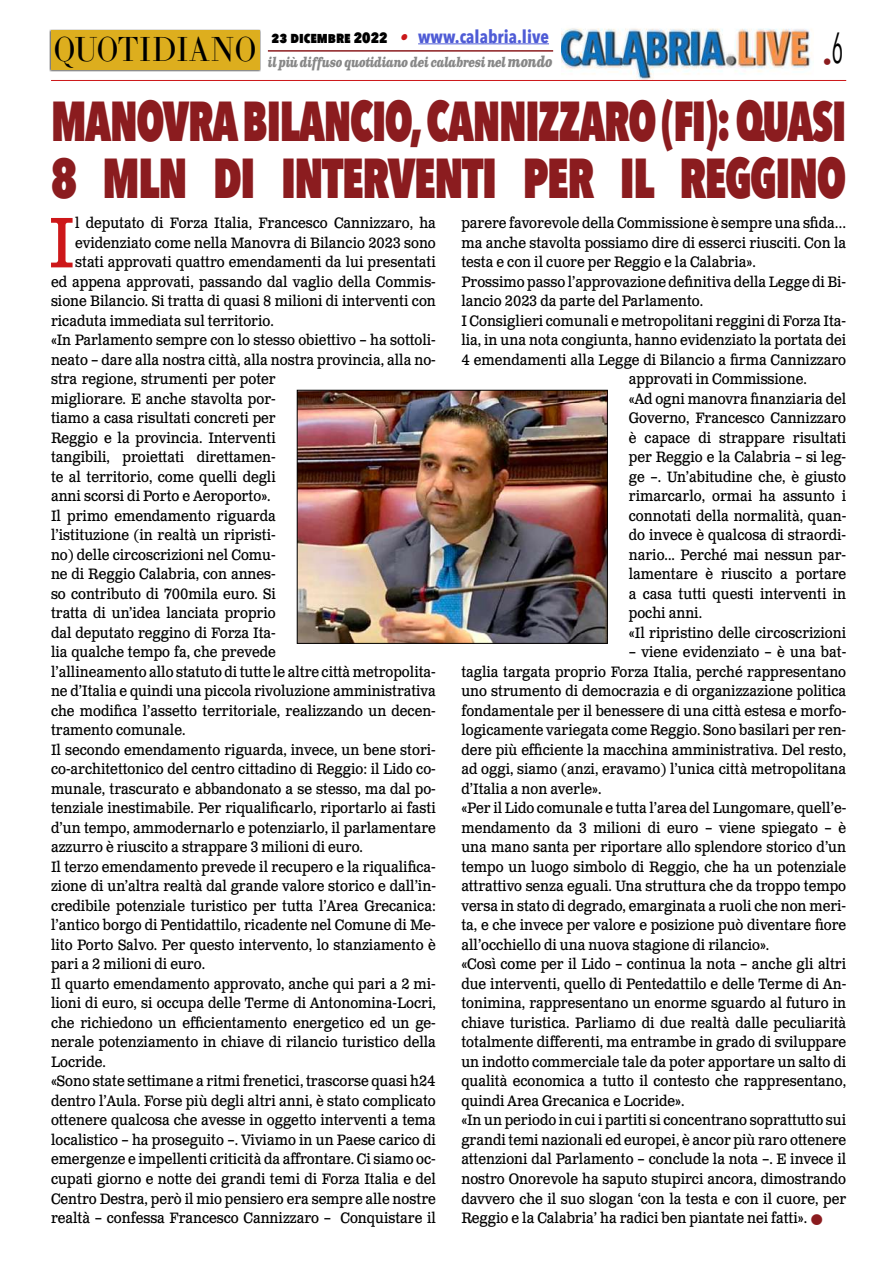
<style>
.page{position:relative;width:893px;height:1263px;background:#fff}
.page>*{position:absolute;margin:0;border:0;box-sizing:border-box;transform-origin:0 0}
.t1{font:71.25px "Clarendon Text Pro";color:#cd1719;scale:.9 1}
.t2{font:800 56.1px/57px "Avenir Next Condensed";letter-spacing:-.03em;color:#8b1c1f;scale:.78 1}
.t3{font:34.2px "LTC Bodoni 175 Pro";color:#000;scale:.88 1}
.t4{font:700 18px "Avenir Next Condensed";color:#4f5cd6}
.t5{font:18px "Avenir Next Condensed";color:#8b1c1f}
.t6{font:15px/19.5px "Clarendon Text Pro";color:#000;scale:.9 1}
.t7{font:italic 700 13.5px "Clarendon Text Pro";letter-spacing:-.05em;color:#878787;scale:.79 1}
.s1{font-weight:800;font-size:15px;color:#000}
.s2{font-family:"Clarendon Text Pro";font-style:italic;font-size:16.5px;color:#ca181a}
.s3{font-size:15px}
</style>
<div class="page">
<img style="left:561px;top:28px;width:251px;height:52px">
<hr style="left:51px;top:80px;width:795px;height:1px;background:#cd1719">
<div style="left:49px;top:29px;width:212px;height:43px;background:#000;opacity:.75"></div>
<div style="left:51px;top:31px;width:208px;height:39px;background:#ddae1e"></div>
<hr style="left:418px;top:43px;width:131px;height:1px;background:#4f5cd6">
<hr style="left:268px;top:50px;width:285px;height:2px;background:#8b1c1f">
<img style="left:299px;top:392px;width:307px;height:250px">
<div style="left:297px;top:390px;width:311px;height:254px;border:1px solid #000"></div>
<p class="t4" style="left:272px;top:25px;width:279px"><span class="s1">23 dicembre 2022</span> <span class="s2">•</span> www.calabria.live</p>
<p class="t7" style="left:268px;top:53px;width:362px">il più diffuso quotidiano dei calabresi nel <span class="s3">mondo</span></p>
<p class="t5" style="left:823px;top:46px;width:22px">•<sup>6</sup></p>
<h2 class="t2" style="left:51px;top:92px;width:1021px">MANOVRA BILANCIO, CANNIZZARO (FI): QUASI<br>8 MLN DI INTERVENTI PER IL REGGINO</h2>
<h1 class="t1" style="left:49px;top:200px;width:31px">I</h1>
<p class="t6" style="left:75px;top:214px;width:402px">l deputato di Forza Italia, Francesco Cannizzaro, ha</p>
<h3 class="t3" style="left:54px;top:27px;width:232px">QUOTIDIANO</h3>
<p class="t6" style="left:461px;top:214px;width:429px">parere favorevole della Commissione è sempre una sfida…</p>
<p class="t6" style="left:461px;top:234px;width:429px">ma anche stavolta possiamo dire di esserci riusciti. Con la</p>
<p class="t6" style="left:461px;top:253px;width:329px">testa e con il cuore per Reggio e la Calabria».</p>
<p class="t6" style="left:461px;top:273px;width:429px">Prossimo passo l’approvazione definitiva della Legge di Bi-</p>
<p class="t6" style="left:461px;top:292px;width:270px">lancio 2023 da parte del Parlamento.</p>
<p class="t6" style="left:461px;top:312px;width:429px">I Consiglieri comunali e metropolitani reggini di Forza Ita-</p>
<p class="t6" style="left:461px;top:331px;width:429px">lia, in una nota congiunta, hanno evidenziato la portata dei</p>
<p class="t6" style="left:461px;top:351px;width:429px">4 emendamenti alla Legge di Bilancio a firma Cannizzaro</p>
<p class="t6" style="left:629px;top:370px;width:199px">approvati in Commissione.</p>
<p class="t6" style="left:629px;top:390px;width:243px">«Ad ogni manovra finanziaria del</p>
<p class="t6" style="left:629px;top:409px;width:243px">Governo, Francesco Cannizzaro</p>
<p class="t6" style="left:629px;top:429px;width:243px">è capace di strappare risultati</p>
<p class="t6" style="left:629px;top:448px;width:243px">per Reggio e la Calabria – si leg-</p>
<p class="t6" style="left:629px;top:468px;width:243px">ge –. Un’abitudine che, è giusto</p>
<p class="t6" style="left:629px;top:487px;width:243px">rimarcarlo, ormai ha assunto i</p>
<p class="t6" style="left:629px;top:507px;width:243px">connotati della normalità, quan-</p>
<p class="t6" style="left:629px;top:526px;width:243px">do invece è qualcosa di straordi-</p>
<p class="t6" style="left:629px;top:546px;width:243px">nario... Perché mai nessun par-</p>
<p class="t6" style="left:629px;top:565px;width:243px">lamentare è riuscito a portare</p>
<p class="t6" style="left:629px;top:585px;width:243px">a casa tutti questi interventi in</p>
<p class="t6" style="left:629px;top:604px;width:83px">pochi anni.</p>
<p class="t6" style="left:629px;top:624px;width:243px">«Il ripristino delle circoscrizioni</p>
<p class="t6" style="left:461px;top:643px;width:429px;text-indent:167px">– viene evidenziato – è una bat&shy;taglia targata proprio Forza Italia, perché rappresentano uno strumento di democrazia e di organizzazione politica fondamentale per il benessere di una città estesa e morfo&shy;logicamente variegata come Reggio. Sono basilari per ren&shy;dere più efficiente la macchina amministrativa. Del resto, ad oggi, siamo (anzi, eravamo) l’unica città metropolitana d’Italia a non averle».<br>«Per il Lido comunale e tutta l’area del Lungomare, quell’e&shy;mendamento da 3 milioni di euro – viene spiegato – è una mano santa per riportare allo splendore storico d’un tempo un luogo simbolo di Reggio, che ha un potenziale attrattivo senza eguali. Una struttura che da troppo tempo versa in stato di degrado, emarginata a ruoli che non meri&shy;ta, e che invece per valore e posizione può diventare fiore all’occhiello di una nuova stagione di rilancio».<br>«Così come per il Lido – continua la nota – anche gli altri due interventi, quello di Pentedattilo e delle Terme di An&shy;tonimina, rappresentano un enorme sguardo al futuro in chiave turistica. Parliamo di due realtà dalle peculiarità totalmente differenti, ma entrambe in grado di sviluppare un indotto commerciale tale da poter apportare un salto di qualità economica a tutto il contesto che rappresentano, quindi Area Grecanica e Locride».<br>«In un periodo in cui i partiti si concentrano soprattutto sui grandi temi nazionali ed europei, è ancor più raro ottenere attenzioni dal Parlamento – conclude la nota –. E invece il nostro Onorevole ha saputo stupirci ancora, dimostrando davvero che il suo slogan ‘con la testa e con il cuore, per Reggio e la Calabria’ ha radici ben piantate nei fatti».</p>
<p class="t6" style="left:75px;top:234px;width:402px">evidenziato come nella Manovra di Bilancio 2023 sono</p>
<p class="t6" style="left:75px;top:253px;width:402px">stati approvati quattro emendamenti da lui presentati</p>
<p class="t6" style="left:51px;top:273px;width:429px">ed appena approvati, passando dal vaglio della Commis-</p>
<p class="t6" style="left:51px;top:292px;width:429px">sione Bilancio. Si tratta di quasi 8 milioni di interventi con</p>
<p class="t6" style="left:51px;top:312px;width:249px">ricaduta immediata sul territorio.</p>
<p class="t6" style="left:51px;top:331px;width:429px">«In Parlamento sempre con lo stesso obiettivo – ha sottoli-</p>
<p class="t6" style="left:51px;top:351px;width:429px">neato – dare alla nostra città, alla nostra provincia, alla no-</p>
<p class="t6" style="left:51px;top:370px;width:251px">stra regione, strumenti per poter</p>
<p class="t6" style="left:51px;top:390px;width:251px">migliorare. E anche stavolta por-</p>
<p class="t6" style="left:51px;top:409px;width:251px">tiamo a casa risultati concreti per</p>
<p class="t6" style="left:51px;top:429px;width:251px">Reggio e la provincia. Interventi</p>
<p class="t6" style="left:51px;top:448px;width:251px">tangibili, proiettati direttamen-</p>
<p class="t6" style="left:51px;top:468px;width:251px">te al territorio, come quelli degli</p>
<p class="t6" style="left:51px;top:487px;width:246px">anni scorsi di Porto e Aeroporto».</p>
<p class="t6" style="left:51px;top:507px;width:251px">Il primo emendamento riguarda</p>
<p class="t6" style="left:51px;top:526px;width:251px">l’istituzione (in realtà un ripristi-</p>
<p class="t6" style="left:51px;top:546px;width:251px">no) delle circoscrizioni nel Comu-</p>
<p class="t6" style="left:51px;top:565px;width:251px">ne di Reggio Calabria, con annes-</p>
<p class="t6" style="left:51px;top:585px;width:251px">so contributo di 700mila euro. Si</p>
<p class="t6" style="left:51px;top:604px;width:251px">tratta di un’idea lanciata proprio</p>
<p class="t6" style="left:51px;top:624px;width:251px">dal deputato reggino di Forza Ita-</p>
<p class="t6" style="left:51px;top:643px;width:251px">lia qualche tempo fa, che prevede</p>
<p class="t6" style="left:51px;top:663px;width:429px">l’allineamento allo statuto di tutte le altre città metropolita-</p>
<p class="t6" style="left:51px;top:682px;width:429px">ne d’Italia e quindi una piccola rivoluzione amministrativa</p>
<p class="t6" style="left:51px;top:702px;width:429px">che modifica l’assetto territoriale, realizzando un decen-</p>
<p class="t6" style="left:51px;top:721px;width:151px">tramento comunale.</p>
<p class="t6" style="left:51px;top:741px;width:429px">Il secondo emendamento riguarda, invece, un bene stori-</p>
<p class="t6" style="left:51px;top:760px;width:429px">co-architettonico del centro cittadino di Reggio: il Lido co-</p>
<p class="t6" style="left:51px;top:780px;width:429px">munale, trascurato e abbandonato a se stesso, ma dal po-</p>
<p class="t6" style="left:51px;top:799px;width:429px">tenziale inestimabile. Per riqualificarlo, riportarlo ai fasti</p>
<p class="t6" style="left:51px;top:819px;width:429px">d’un tempo, ammodernarlo e potenziarlo, il parlamentare</p>
<p class="t6" style="left:51px;top:838px;width:348px">azzurro è riuscito a strappare 3 milioni di euro.</p>
<p class="t6" style="left:51px;top:858px;width:429px">Il terzo emendamento prevede il recupero e la riqualifica-</p>
<p class="t6" style="left:51px;top:877px;width:429px">zione di un’altra realtà dal grande valore storico e dall’in-</p>
<p class="t6" style="left:51px;top:897px;width:429px">credibile potenziale turistico per tutta l’Area Grecanica:</p>
<p class="t6" style="left:51px;top:916px;width:429px">l’antico borgo di Pentidattilo, ricadente nel Comune di Me-</p>
<p class="t6" style="left:51px;top:936px;width:429px">lito Porto Salvo. Per questo intervento, lo stanziamento è</p>
<p class="t6" style="left:51px;top:955px;width:173px">pari a 2 milioni di euro.</p>
<p class="t6" style="left:51px;top:975px;width:429px">Il quarto emendamento approvato, anche qui pari a 2 mi-</p>
<p class="t6" style="left:51px;top:994px;width:429px">lioni di euro, si occupa delle Terme di Antonomina-Locri,</p>
<p class="t6" style="left:51px;top:1014px;width:429px">che richiedono un efficientamento energetico ed un ge-</p>
<p class="t6" style="left:51px;top:1033px;width:429px">nerale potenziamento in chiave di rilancio turistico della</p>
<p class="t6" style="left:51px;top:1053px;width:62px">Locride.</p>
<p class="t6" style="left:51px;top:1072px;width:429px">«Sono state settimane a ritmi frenetici, trascorse quasi h24</p>
<p class="t6" style="left:51px;top:1092px;width:429px">dentro l’Aula. Forse più degli altri anni, è stato complicato</p>
<p class="t6" style="left:51px;top:1111px;width:429px">ottenere qualcosa che avesse in oggetto interventi a tema</p>
<p class="t6" style="left:51px;top:1131px;width:429px">localistico – ha proseguito –. Viviamo in un Paese carico di</p>
<p class="t6" style="left:51px;top:1150px;width:429px">emergenze e impellenti criticità da affrontare. Ci siamo oc-</p>
<p class="t6" style="left:51px;top:1170px;width:429px">cupati giorno e notte dei grandi temi di Forza Italia e del</p>
<p class="t6" style="left:51px;top:1189px;width:429px">Centro Destra, però il mio pensiero era sempre alle nostre</p>
<p class="t6" style="left:51px;top:1209px;width:429px">realtà – confessa Francesco Cannizzaro – Conquistare il</p>
</div>
